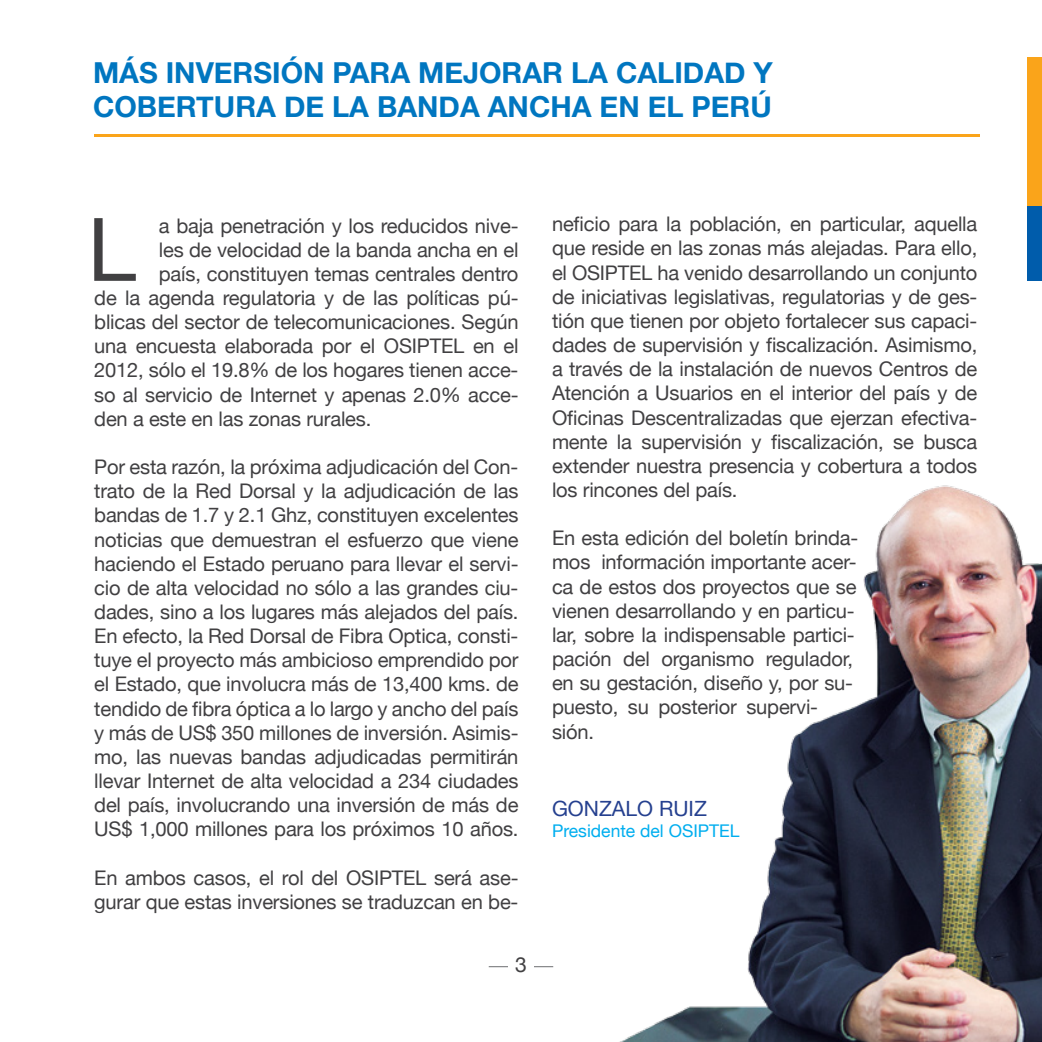
<style>
.page{position:relative;width:1042px;height:1042px;background:#fff}
.page>*{position:absolute;margin:0;border:0;box-sizing:border-box;transform-origin:0 0}
.t1{font:87.85px "Helvetica Neue";color:#414042}
.t2{font:700 28.88px/34.6px "Helvetica Neue";color:#0076c0}
.t3{font:21px "Helvetica Neue";color:#25408f}
.t4{font:21px "Helvetica Neue";color:#414042}
.t5{font:20.12px/24.2px "Helvetica Neue";letter-spacing:-.01em;color:#414042;text-align:justify}
.t6{font:17.5px "Helvetica Neue";color:#00aeef}
</style>
<div class="page">
<div style="left:1027px;top:57px;width:15px;height:223px;background:#faa41a"></div>
<div style="left:1027px;top:206px;width:15px;height:74px;background:#005cab"></div>
<hr style="left:94px;top:134px;width:885px;height:3px;background:#faa41a">
<img style="left:488px;top:485px;width:554px;height:557px">
<h2 class="t2" style="left:93px;top:54px;width:681px">MÁS INVERSIÓN PARA MEJORAR LA CALIDAD Y<br>COBERTURA DE LA BANDA ANCHA EN EL PERÚ</h2>
<h1 class="t1" style="left:87px;top:174px;width:50px">L</h1>
<p class="t5" style="left:159px;top:212px;width:361px">a baja penetración y los reducidos nive-</p>
<p class="t5" style="left:159px;top:236px;width:361px">les de velocidad de la banda ancha en el</p>
<p class="t5" style="left:159px;top:260px;width:361px">país, constituyen temas centrales dentro</p>
<p class="t5" style="left:94px;top:284px;width:426px">de la agenda regulatoria y de las políticas pú-</p>
<p class="t5" style="left:94px;top:308px;width:426px">blicas del sector de telecomunicaciones. Según</p>
<p class="t5" style="left:94px;top:333px;width:426px">una encuesta elaborada por el OSIPTEL en el</p>
<p class="t5" style="left:94px;top:357px;width:426px">2012, sólo el 19.8% de los hogares tienen acce-</p>
<p class="t5" style="left:94px;top:381px;width:426px">so al servicio de Internet y apenas 2.0% acce-</p>
<p class="t5" style="left:94px;top:405px;width:279px">den a este en las zonas rurales.</p>
<p class="t5" style="left:94px;top:453px;width:426px">Por esta razón, la próxima adjudicación del Con&shy;trato de la Red Dorsal y la adjudicación de las bandas de 1.7 y 2.1 Ghz, constituyen excelentes noticias que demuestran el esfuerzo que viene haciendo el Estado peruano para llevar el servi&shy;cio de alta velocidad no sólo a las grandes ciu&shy;dades, sino a los lugares más alejados del país.<br>En efecto, la Red Dorsal de Fibra Optica, consti&shy;tuye el proyecto más ambicioso emprendido por el Estado, que involucra más de 13,400 kms. de tendido de fibra óptica a lo largo y ancho del país y más de US$ 350 millones de inversión. Asimis&shy;mo, las nuevas bandas adjudicadas permitirán llevar Internet de alta velocidad a 234 ciudades del país, involucrando una inversión de más de US$ 1,000 millones para los próximos 10 años.</p>
<p class="t5" style="left:94px;top:864px;width:426px">En ambos casos, el rol del OSIPTEL será ase&shy;gurar que estas inversiones se traduzcan en be-</p>
<p class="t4" style="left:515px;top:947px;width:13px">3</p>
<p class="t5" style="left:552px;top:211px;width:427px">neficio para la población, en particular, aquella que reside en las zonas más alejadas. Para ello, el OSIPTEL ha venido desarrollando un conjunto de iniciativas legislativas, regulatorias y de ges&shy;tión que tienen por objeto fortalecer sus capaci&shy;dades de supervisión y fiscalización. Asimismo, a través de la instalación de nuevos Centros de Atención a Usuarios en el interior del país y de Oficinas Descentralizadas que ejerzan efectiva&shy;mente la supervisión y fiscalización, se busca extender nuestra presencia y cobertura a todos los rincones del país.</p>
<p class="t5" style="left:552px;top:525px;width:308px;text-align:left">En esta edición del boletín brinda&shy;mos información importante acer&shy;ca de estos dos proyectos que se vienen desarrollando y en particu&shy;lar, sobre la indispensable partici&shy;pación del organismo regulador, en su gestación, diseño y, por su&shy;puesto, su posterior supervi&shy;sión.</p>
<p class="t3" style="left:552px;top:791px;width:156px">GONZALO RUIZ</p>
<p class="t6" style="left:552px;top:816px;width:189px">Presidente del OSIPTEL</p>
</div>
